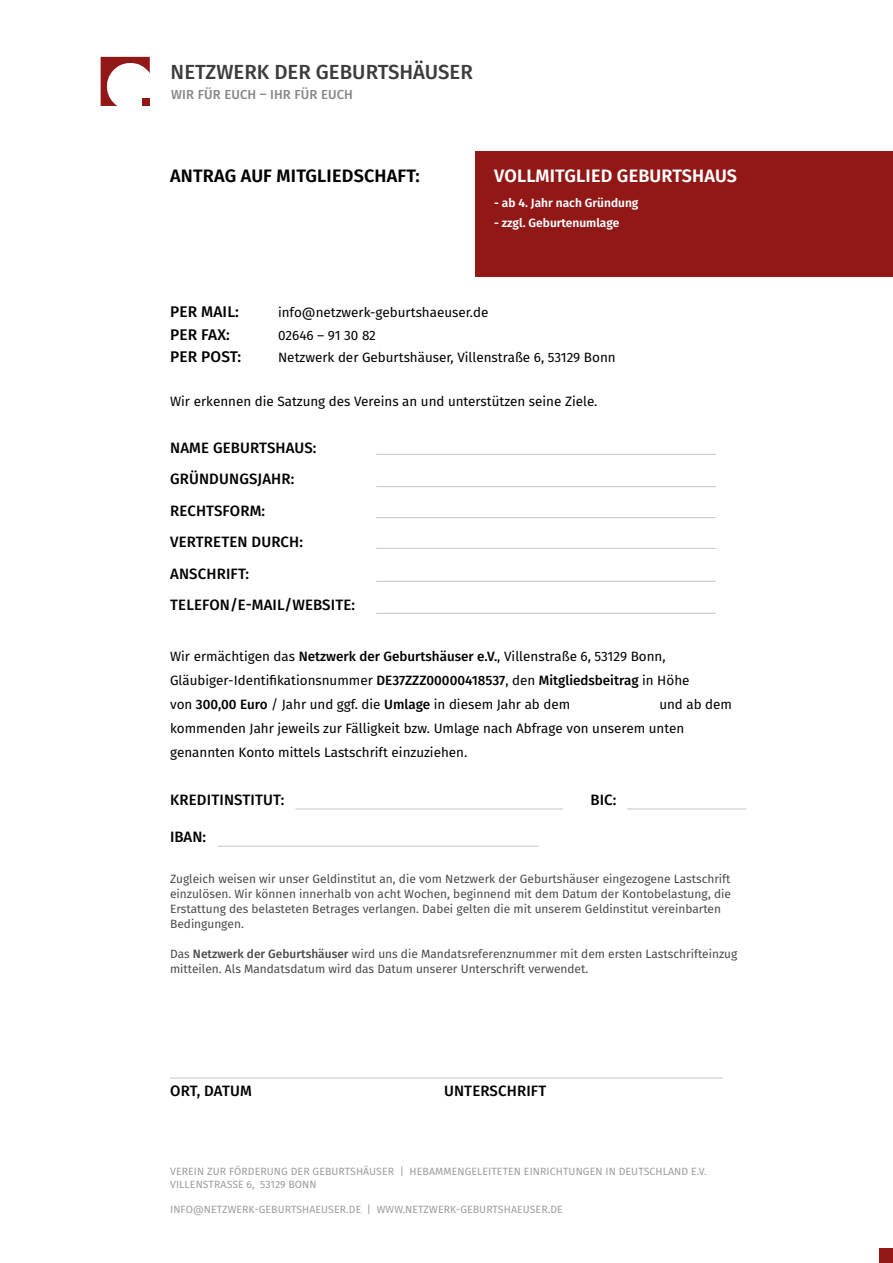
<style>
.page{position:relative;width:893px;height:1263px;background:#fff}
.page>*{position:absolute;margin:0;border:0;box-sizing:border-box;transform-origin:0 0}
.t1{font:500 20.4px "Fira Sans";color:#3c3c3b}
.t2{font:600 18px "Fira Sans";letter-spacing:.01em;color:#000}
.t3{font:600 18px "Fira Sans";letter-spacing:.01em;color:#fff}
.t4{font:500 15.45px "Fira Sans";letter-spacing:.01em;color:#000}
.t5{font:500 15px/31.5px "Fira Sans";letter-spacing:.01em;color:#000}
.t6{font:13.5px/24px "Fira Sans";color:#000}
.t7{font:500 13.05px "Fira Sans";letter-spacing:.01em;color:#878787}
.t8{font:12px/15px "Fira Sans";color:#4a4a49}
.t9{font:600 12px "Fira Sans";color:#fff}
.t10{font:10.5px/12.6px "Fira Sans";letter-spacing:.01em;color:#9d9d9c}
.s1{font-weight:500}
</style>
<div class="page">
<div style="left:475px;top:151px;width:418px;height:125px;background:#921818"></div>
<svg style="left:101px;top:57px;width:49px;height:49px"></svg>
<div style="left:142px;top:98px;width:8px;height:8px;background:#921818"></div>
<div style="left:879px;top:1248px;width:14px;height:15px;background:#921818"></div>
<hr style="left:170px;top:1078px;width:553px;height:1px;background:#c6c6c6">
<hr style="left:296px;top:809px;width:267px;height:1px;background:#c6c6c6">
<hr style="left:376px;top:454px;width:340px;height:1px;background:#c6c6c6">
<hr style="left:376px;top:486px;width:340px;height:1px;background:#c6c6c6">
<hr style="left:376px;top:517px;width:340px;height:1px;background:#c6c6c6">
<hr style="left:376px;top:548px;width:340px;height:1px;background:#c6c6c6">
<hr style="left:376px;top:581px;width:340px;height:1px;background:#c6c6c6">
<hr style="left:376px;top:613px;width:340px;height:1px;background:#c6c6c6">
<hr style="left:218px;top:846px;width:321px;height:1px;background:#c6c6c6">
<hr style="left:627px;top:809px;width:119px;height:1px;background:#c6c6c6">
<h1 class="t1" style="left:171px;top:55px;width:304px">NETZWERK DER GEBURTSHÄUSER</h1>
<p class="t7" style="left:171px;top:84px;width:183px">WIR FÜR EUCH – IHR FÜR EUCH</p>
<h2 class="t2" style="left:170px;top:161px;width:251px">ANTRAG AUF MITGLIEDSCHAFT:</h2>
<h2 class="t3" style="left:494px;top:161px;width:244px">VOLLMITGLIED GEBURTSHAUS</h2>
<p class="t9" style="left:494px;top:193px;width:146px">- ab 4. Jahr nach Gründung</p>
<p class="t9" style="left:494px;top:213px;width:127px">- zzgl. Geburtenumlage</p>
<p class="t4" style="left:170px;top:300px;width:70px">PER MAIL:</p>
<p class="t6" style="left:278px;top:300px;width:212px">info@netzwerk-geburtshaeuser.de</p>
<p class="t4" style="left:170px;top:322px;width:61px">PER FAX:</p>
<p class="t6" style="left:278px;top:323px;width:99px">02646 – 91 30 82</p>
<p class="t4" style="left:170px;top:345px;width:73px">PER POST:</p>
<p class="t6" style="left:278px;top:345px;width:339px">Netzwerk der Geburtshäuser, Villenstraße 6, 53129 Bonn</p>
<p class="t6" style="left:170px;top:389px;width:429px">Wir erkennen die Satzung des Vereins an und unterstützen seine Ziele.</p>
<p class="t5" style="left:170px;top:431px;width:186px">NAME GEBURTSHAUS:<br>GRÜNDUNGSJAHR:<br>RECHTSFORM:<br>VERTRETEN DURCH:<br>ANSCHRIFT:<br>TELEFON/E-MAIL/WEBSITE:</p>
<p class="t6" style="left:170px;top:644px;width:521px">Wir ermächtigen das <span class="s1">Netzwerk der Geburtshäuser e.V.</span>, Villenstraße 6, 53129 Bonn,<br>Gläubiger‐Identifikationsnummer <span class="s1">DE37ZZZ00000418537</span>, den <span class="s1">Mitgliedsbeitrag</span> in Höhe von <span class="s1">300,00 Euro</span> / Jahr und ggf. die <span class="s1">Umlage</span> in diesem Jahr ab dem</p>
<p class="t6" style="left:170px;top:692px;width:563px;text-indent:489px">und ab dem kommenden Jahr jeweils zur Fälligkeit bzw. Umlage nach Abfrage von unserem unten genannten Konto mittels Lastschrift einzuziehen.</p>
<p class="t5" style="left:170px;top:783px;width:116px">KREDITINSTITUT:</p>
<p class="t5" style="left:590px;top:783px;width:27px">BIC:</p>
<p class="t5" style="left:170px;top:820px;width:37px">IBAN:</p>
<p class="t8" style="left:170px;top:871px;width:562px">Zugleich weisen wir unser Geldinstitut an, die vom Netzwerk der Geburtshäuser eingezogene Lastschrift einzulösen. Wir können innerhalb von acht Wochen, beginnend mit dem Datum der Kontobelastung, die Erstattung des belasteten Betrages verlangen. Dabei gelten die mit unserem Geldinstitut vereinbarten Bedingungen.</p>
<p class="t8" style="left:170px;top:946px;width:569px">Das <span class="s1">Netzwerk der Geburtshäuser</span> wird uns die Mandatsreferenznummer mit dem ersten Lastschrifteinzug mitteilen. Als Mandatsdatum wird das Datum unserer Unterschrift verwendet.</p>
<p class="t5" style="left:170px;top:1074px;width:83px">ORT, DATUM</p>
<p class="t5" style="left:444px;top:1074px;width:104px">UNTERSCHRIFT</p>
<p class="t10" style="left:170px;top:1165px;width:538px">VEREIN ZUR FÖRDERUNG DER GEBURTSHÄUSER | HEBAMMENGELEITETEN EINRICHTUNGEN IN DEUTSCHLAND E.V.<br>VILLENSTRASSE 6, 53129 BONN</p>
<p class="t10" style="left:170px;top:1202px;width:394px">INFO@NETZWERK-GEBURTSHAEUSER.DE | WWW.NETZWERK-GEBURTSHAEUSER.DE</p>
</div>
